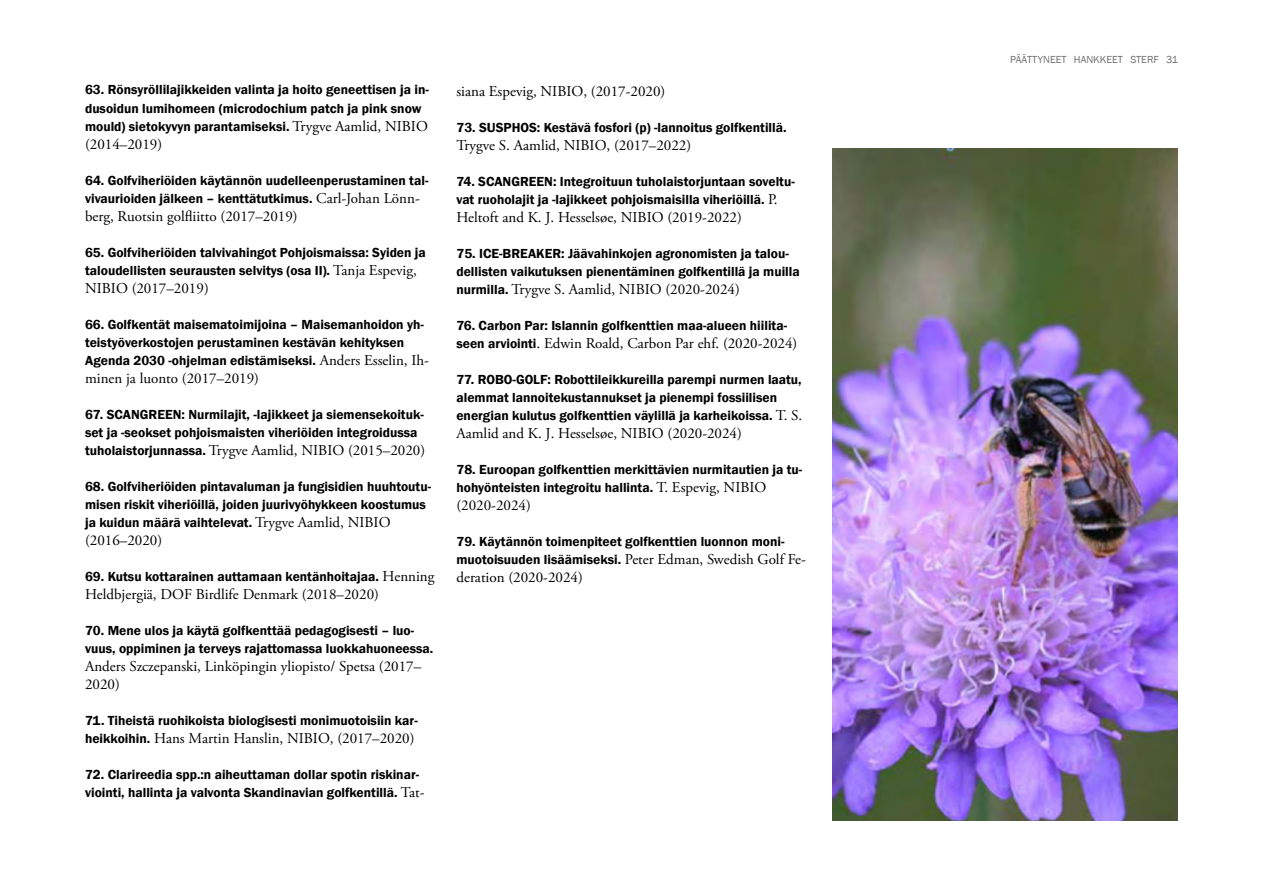
<style>
.page{position:relative;width:1263px;height:893px;background:#fff}
.page>*{position:absolute;margin:0;border:0;box-sizing:border-box;transform-origin:0 0}
.t1{font:15px/18px "Adobe Garamond Pro";color:#000}
.t2{font:600 13.5px/18px "Franklin Gothic";color:#000}
.t3{font:10.5px "Franklin Gothic";color:#706f6f}
.s1{font-family:"Adobe Garamond Pro";font-weight:400;font-size:15px}
.s2{font-family:"Franklin Gothic";font-weight:600;font-size:13.5px}
</style>
<div class="page">
<img style="left:832px;top:149px;width:346px;height:671px">
<p class="t2" style="left:85px;top:82px;width:345px">63. Rönsyröllilajikkeiden valinta ja hoito geneettisen ja in&shy;dusoidun lumihomeen (microdochium patch ja pink snow mould) sietokyvyn parantamiseksi. <span class="s1">Trygve Aamlid, NIBIO</span></p>
<p class="t1" style="left:85px;top:136px;width:79px">(2014–2019)</p>
<p class="t2" style="left:85px;top:172px;width:345px">64. Golfviheriöiden käytännön uudelleenperustaminen tal&shy;vivaurioiden jälkeen – kenttätutkimus. <span class="s1">Carl-Johan Lönn-</span></p>
<p class="t1" style="left:85px;top:208px;width:214px">berg, Ruotsin golfliitto (2017–2019)</p>
<p class="t2" style="left:85px;top:244px;width:342px">65. Golfviheriöiden talvivahingot Pohjoismaissa: Syiden ja taloudellisten seurausten selvitys (osa II). <span class="s1">Tanja Espevig,</span></p>
<p class="t1" style="left:85px;top:280px;width:125px">NIBIO (2017–2019)</p>
<p class="t2" style="left:85px;top:316px;width:345px">66. Golfkentät maisematoimĳoina – Maisemanhoidon yh&shy;teistyöverkostojen perustaminen kestävän kehityksen<br>Agenda 2030 -ohjelman edistämiseksi. <span class="s1">Anders Esselin, Ih-</span></p>
<p class="t1" style="left:85px;top:370px;width:175px">minen ja luonto (2017–2019)</p>
<p class="t2" style="left:85px;top:406px;width:340px">67. SCANGREEN: Nurmilajit, -lajikkeet ja siemensekoituk&shy;set ja -seokset pohjoismaisten viheriöiden integroidussa</p>
<p class="t1" style="left:85px;top:442px;width:342px"><span class="s2">tuholaistorjunnassa.</span> Trygve Aamlid, NIBIO (2015–2020)</p>
<p class="t2" style="left:85px;top:478px;width:348px">68. Golfviheriöiden pintavaluman ja fungisidien huuhtoutu&shy;misen riskit viheriöillä, joiden juurivyöhykkeen koostumus ja kuidun määrä vaihtelevat. <span class="s1">Trygve Aamlid, NIBIO</span></p>
<p class="t1" style="left:85px;top:532px;width:79px">(2016–2020)</p>
<p class="t2" style="left:85px;top:568px;width:351px">69. Kutsu kottarainen auttamaan kentänhoitajaa. <span class="s1">Henning</span></p>
<p class="t1" style="left:85px;top:586px;width:295px">Heldbjergiä, DOF Birdlife Denmark (2018–2020)</p>
<p class="t2" style="left:85px;top:622px;width:350px">70. Mene ulos ja käytä golfkenttää pedagogisesti – luo&shy;vuus, oppiminen ja terveys rajattomassa luokkahuoneessa.</p>
<p class="t1" style="left:85px;top:658px;width:338px">Anders Szczepanski, Linköpingin yliopisto/ Spetsa (2017–<br>2020)</p>
<p class="t2" style="left:85px;top:712px;width:334px">71. Tiheistä ruohikoista biologisesti monimuotoisiin kar-</p>
<p class="t1" style="left:85px;top:730px;width:331px"><span class="s2">heikkoihin.</span> Hans Martin Hanslin, NIBIO, (2017–2020)</p>
<p class="t2" style="left:85px;top:766px;width:341px">72. Clarireedia spp.:n aiheuttaman dollar spotin riskinar&shy;viointi, hallinta ja valvonta Skandinavian golfkentillä. <span class="s1">Tat-</span></p>
<p class="t1" style="left:456px;top:83px;width:210px">siana Espevig, NIBIO, (2017-2020)</p>
<p class="t2" style="left:456px;top:119px;width:332px">73. SUSPHOS: Kestävä fosfori (p) -lannoitus golfkentillä.</p>
<p class="t1" style="left:456px;top:137px;width:236px">Trygve S. Aamlid, NIBIO, (2017–2022)</p>
<p class="t2" style="left:456px;top:173px;width:340px">74. SCANGREEN: Integroituun tuholaistorjuntaan soveltu&shy;vat ruoholajit ja -lajikkeet pohjoismaisilla viheriöillä. <span class="s1">P.</span></p>
<p class="t1" style="left:456px;top:209px;width:287px">Heltoft and K. J. Hesselsøe, NIBIO (2019-2022)</p>
<p class="t2" style="left:456px;top:245px;width:345px">75. ICE-BREAKER: Jäävahinkojen agronomisten ja talou&shy;dellisten vaikutuksen pienentäminen golfkentillä ja muilla</p>
<p class="t1" style="left:456px;top:281px;width:285px"><span class="s2">nurmilla.</span> Trygve S. Aamlid, NIBIO (2020-2024)</p>
<p class="t2" style="left:456px;top:317px;width:332px">76. Carbon Par: Islannin golfkenttien maa-alueen hiilita-</p>
<p class="t1" style="left:456px;top:335px;width:342px"><span class="s2">seen arviointi</span>. Edwin Roald, Carbon Par ehf. (2020-2024)</p>
<p class="t2" style="left:456px;top:371px;width:347px">77. ROBO-GOLF: Robottileikkureilla parempi nurmen laatu, alemmat lannoitekustannukset ja pienempi fossiilisen energian kulutus golfkenttien väylillä ja karheikoissa. <span class="s1">T. S.</span></p>
<p class="t1" style="left:456px;top:425px;width:287px">Aamlid and K. J. Hesselsøe, NIBIO (2020-2024)</p>
<p class="t2" style="left:456px;top:461px;width:347px">78. Euroopan golfkenttien merkittävien nurmitautien ja tu&shy;hohyönteisten integroitu hallinta. <span class="s1">T. Espevig, NIBIO</span></p>
<p class="t1" style="left:456px;top:497px;width:76px">(2020-2024)</p>
<p class="t2" style="left:456px;top:533px;width:351px">79. Käytännön toimenpiteet golfkenttien luonnon moni&shy;muotoisuuden lisäämiseksi. <span class="s1">Peter Edman, Swedish Golf Fe-</span></p>
<p class="t1" style="left:456px;top:569px;width:128px">deration (2020-2024)</p>
<p class="t3" style="left:1010px;top:55px;width:169px">PÄÄTTYNEET HANKKEET STERF 31</p>
</div>
